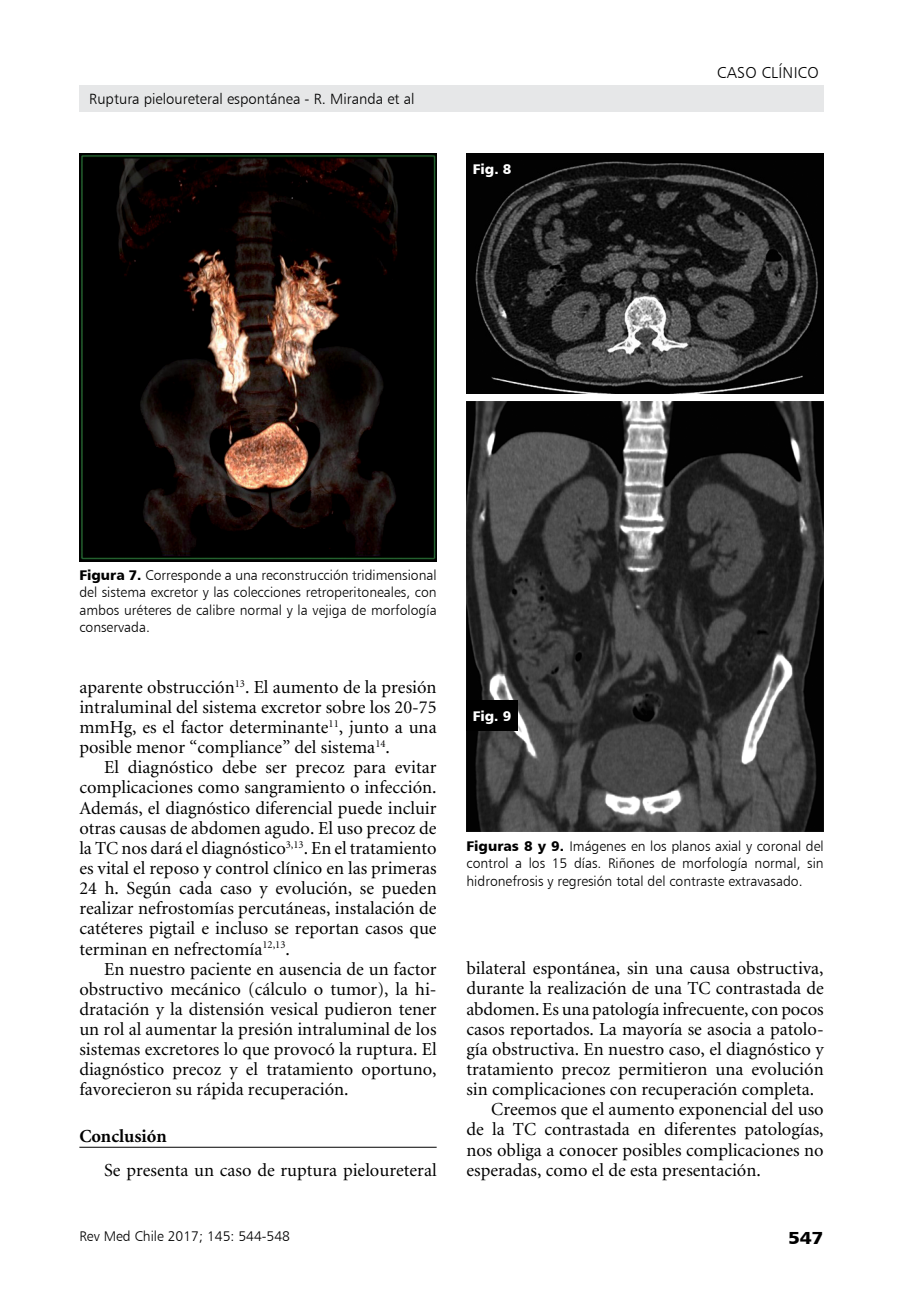
<style>
.page{position:relative;width:918px;height:1315px;background:#fff}
.page>*{position:absolute;margin:0;border:0;box-sizing:border-box;transform-origin:0 0}
.t1{font:18.38px/20.1px "Minion";color:#000;text-align:justify}
.t2{font:700 18.38px "Minion";color:#000}
.t3{font:17.5px "Humanist 777 BT Black B";color:#000;scale:1.1 1}
.t4{font:15.75px "Humanist 777 BT Light B";letter-spacing:.02em;color:#000}
.t5{font:14.88px "Humanist 777 BT Light B";color:#000}
.t6{font:14px/17.5px "Humanist 777 BT Light B";color:#000;text-align:justify}
.t7{font:14px "Humanist 777 BT Black B";color:#fff}
.s1{font-family:"Humanist 777 BT Black B"}
</style>
<div class="page">
<div style="left:79px;top:85px;width:744px;height:26px;background:#e6e7e8"></div>
<img style="left:466px;top:154px;width:358px;height:240px">
<img style="left:466px;top:402px;width:357px;height:429px">
<img style="left:79px;top:154px;width:357px;height:408px">
<div style="left:466px;top:701px;width:52px;height:30px;background:#000"></div>
<hr style="left:79px;top:1146px;width:358px;height:1px;background:#000">
<p class="t5" style="left:89px;top:90px;width:327px">Ruptura pieloureteral espontánea - R. Miranda et al</p>
<p class="t7" style="left:473px;top:160px;width:40px">Fig. 8</p>
<p class="t4" style="left:717px;top:63px;width:103px">caso clínico</p>
<p class="t6" style="left:79px;top:566px;width:359px"><span class="s1">Figura 7.</span> Corresponde a una reconstrucción tridimensional del sistema excretor y las colecciones retroperitoneales, con ambos uréteres de calibre normal y la vejiga de morfología conservada.</p>
<p class="t1" style="left:79px;top:677px;width:359px">aparente obstrucción<sup>13</sup>. El aumento de la presión intraluminal del sistema excretor sobre los 20-75 mmHg, es el factor determinante<sup>11</sup>, junto a una posible menor “compliance” del sistema<sup>14</sup>.</p>
<p class="t1" style="left:79px;top:758px;width:359px;text-indent:25px">El diagnóstico debe ser precoz para evitar complicaciones como sangramiento o infección.<br>Además, el diagnóstico diferencial puede incluir otras causas de abdomen agudo. El uso precoz de la TC nos dará el diagnóstico<sup>3,13</sup>. En el tratamiento es vital el reposo y control clínico en las primeras 24 h. Según cada caso y evolución, se pueden realizar nefrostomías percutáneas, instalación de catéteres pigtail e incluso se reportan casos que terminan en nefrectomía<sup>12,13</sup>.</p>
<p class="t1" style="left:79px;top:959px;width:359px;text-indent:25px">En nuestro paciente en ausencia de un factor obstructivo mecánico (cálculo o tumor), la hi&shy;dratación y la distensión vesical pudieron tener un rol al aumentar la presión intraluminal de los sistemas excretores lo que provocó la ruptura. El diagnóstico precoz y el tratamiento oportuno, favorecieron su rápida recuperación.</p>
<p class="t2" style="left:79px;top:1126px;width:89px">Conclusión</p>
<p class="t1" style="left:104px;top:1160px;width:334px">Se presenta un caso de ruptura pieloureteral</p>
<p class="t6" style="left:79px;top:1227px;width:212px">Rev Med Chile 2017; 145: 544-548</p>
<p class="t7" style="left:473px;top:707px;width:40px">Fig. 9</p>
<p class="t6" style="left:466px;top:837px;width:359px"><span class="s1">Figuras 8 y 9.</span> I mágenes en los planos axial y coronal del control a los 15 días. Riñones de morfología normal, sin hidronefrosis y regresión total del contraste extravasado.</p>
<p class="t1" style="left:466px;top:959px;width:359px">bilateral espontánea, sin una causa obstructiva,</p>
<p class="t1" style="left:466px;top:979px;width:359px">durante la realización de una TC contrastada de</p>
<p class="t1" style="left:466px;top:999px;width:359px">abdomen. Es una patología infrecuente, con pocos</p>
<p class="t1" style="left:466px;top:1019px;width:359px">casos reportados. La mayoría se asocia a patolo-</p>
<p class="t1" style="left:466px;top:1039px;width:359px">gía obstructiva. En nuestro caso, el diagnóstico y</p>
<p class="t1" style="left:466px;top:1059px;width:359px">tratamiento precoz permitieron una evolución</p>
<p class="t1" style="left:466px;top:1080px;width:349px">sin complicaciones con recuperación completa.</p>
<p class="t1" style="left:491px;top:1100px;width:334px">Creemos que el aumento exponencial del uso</p>
<p class="t1" style="left:466px;top:1120px;width:359px">de la TC contrastada en diferentes patologías,</p>
<p class="t1" style="left:466px;top:1140px;width:359px">nos obliga a conocer posibles complicaciones no</p>
<p class="t1" style="left:466px;top:1160px;width:296px">esperadas, como el de esta presentación.</p>
<p class="t3" style="left:788px;top:1226px;width:34px">547</p>
</div>
